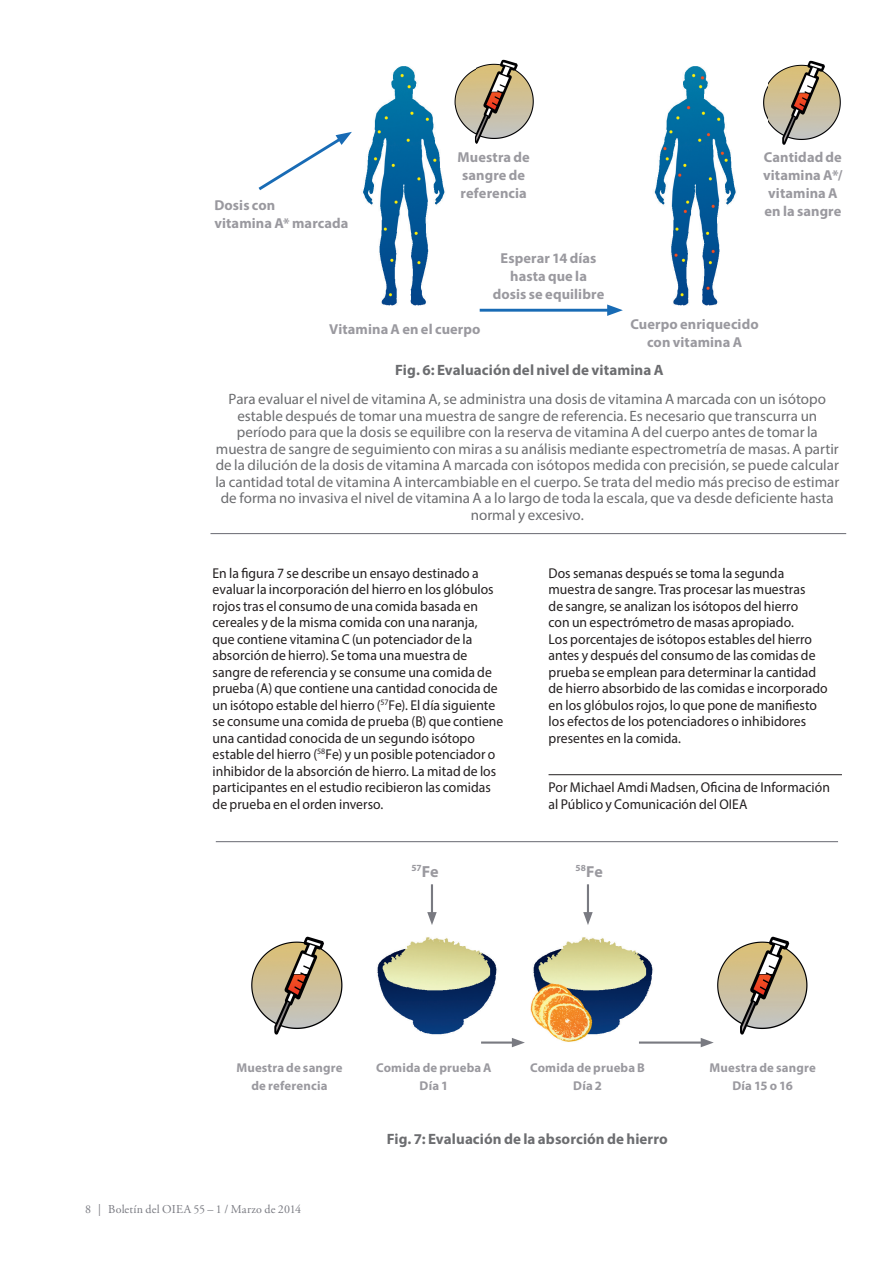
<style>
.page{position:relative;width:893px;height:1263px;background:#fff}
.page>*{position:absolute;margin:0;border:0;box-sizing:border-box;transform-origin:0 0}
.t1{font:15px/16.5px "Myriad Pro";color:#6c6d70;text-align:center}
.t2{font:700 15px "Myriad Pro";letter-spacing:.005em;color:#6c6d70}
.t3{font:700 14.4px/18px "Myriad Pro";letter-spacing:.005em;color:#9a999f;text-align:center}
.t4{font:14.25px/16.5px "Myriad Pro";color:#231f20;scale:.96 1}
.t5{font:700 12.75px/18px "Myriad Pro";letter-spacing:.01em;color:#9a999f;text-align:center}
.t6{font:12px "Adobe Garamond Pro";letter-spacing:.015em;color:#797a81}
.t7{font:700 9.45px "Myriad Pro";color:#9a999f}
.t8{font:700 9.3px "Myriad Pro";color:#9a999f}
.s1{font-size:16.05px}
.s2{font-size:15.9px}
</style>
<div class="page">
<hr style="left:549px;top:774px;width:293px;height:1px;background:#231f20">
<img style="left:767px;top:61px;width:74px;height:84px">
<img style="left:476px;top:60px;width:58px;height:84px">
<img style="left:351px;top:66px;width:94px;height:240px">
<img style="left:454px;top:68px;width:22px;height:76px">
<img style="left:654px;top:66px;width:82px;height:240px">
<img style="left:763px;top:87px;width:4px;height:31px">
<svg style="left:258px;top:132px;width:94px;height:61px"></svg>
<hr style="left:480px;top:309px;width:133px;height:3px;background:#186bb5">
<svg style="left:607px;top:304px;width:16px;height:12px"></svg>
<img style="left:251px;top:937px;width:92px;height:98px">
<img style="left:717px;top:937px;width:91px;height:98px">
<img style="left:531px;top:937px;width:122px;height:105px">
<img style="left:377px;top:937px;width:120px;height:98px">
<hr style="left:639px;top:1041px;width:66px;height:3px;background:#797a81">
<svg style="left:701px;top:1038px;width:13px;height:9px"></svg>
<hr style="left:481px;top:1041px;width:35px;height:3px;background:#797a81">
<svg style="left:512px;top:1038px;width:13px;height:9px"></svg>
<hr style="left:431px;top:884px;width:2px;height:32px;background:#797a81">
<svg style="left:427px;top:912px;width:10px;height:13px"></svg>
<hr style="left:587px;top:884px;width:2px;height:32px;background:#797a81">
<svg style="left:583px;top:912px;width:10px;height:13px"></svg>
<hr style="left:216px;top:841px;width:622px;height:1px;background:#797a81">
<hr style="left:210px;top:533px;width:636px;height:1px;background:#797a81">
<p class="t3" style="left:214px;top:196px;width:136px;text-align:left">Dosis con<br>vitamina A* marcada</p>
<p class="t3" style="left:458px;top:148px;width:74px;text-align:left">Muestra de sangre de referencia</p>
<p class="t3" style="left:493px;top:249px;width:113px">Esperar 14 días hasta que la dosis se equilibre</p>
<p class="t3" style="left:763px;top:148px;width:81px">Cantidad de vitamina A*/ vitamina A en la sangre</p>
<p class="t3" style="left:329px;top:320px;width:153px">Vitamina A en el cuerpo</p>
<p class="t3" style="left:630px;top:315px;width:130px">Cuerpo enriquecido con vitamina A</p>
<p class="t2" style="left:395px;top:360px;width:270px">Fig. 6: Evaluación del nivel de vitamina A</p>
<p class="t1" style="left:215px;top:391px;width:625px">Para evaluar el nivel de vitamina A, se administra una dosis de vitamina A marcada con un isótopo estable después de tomar una muestra de sangre de referencia. Es necesario que transcurra un período para que la dosis se equilibre con la reserva de vitamina A del cuerpo antes de tomar la muestra de sangre de seguimiento con miras a su análisis mediante espectrometría de masas. A partir de la dilución de la dosis de vitamina A marcada con isótopos medida con precisión, se puede calcular la cantidad total de vitamina A intercambiable en el cuerpo. Se trata del medio más preciso de estimar de forma no invasiva el nivel de vitamina A a lo largo de toda la escala, que va desde deficiente hasta normal y excesivo.</p>
<p class="t4" style="left:213px;top:564px;width:304px">En la figura 7 se describe un ensayo destinado a evaluar la incorporación del hierro en los glóbulos rojos tras el consumo de una comida basada en cereales y de la misma comida con una naranja,<br>que contiene vitamina C (un potenciador de la absorción de hierro). Se toma una muestra de sangre de referencia y se consume una comida de prueba (A) que contiene una cantidad conocida de un isótopo estable del hierro (<sup>57</sup>Fe). El día siguiente se consume una comida de prueba (B) que contiene una cantidad conocida de un segundo isótopo estable del hierro (<sup>58</sup>Fe) y un posible potenciador o inhibidor de la absorción de hierro. La mitad de los participantes en el estudio recibieron las comidas de prueba en el orden inverso.</p>
<p class="t4" style="left:549px;top:564px;width:292px">Dos semanas después se toma la segunda muestra de sangre. Tras procesar las muestras<br>de sangre, se analizan los isótopos del hierro<br>con un espectrómetro de masas apropiado.<br>Los porcentajes de isótopos estables del hierro antes y después del consumo de las comidas de prueba se emplean para determinar la cantidad de hierro absorbido de las comidas e incorporado en los glóbulos rojos, lo que pone de manifiesto los efectos de los potenciadores o inhibidores presentes en la comida.</p>
<p class="t4" style="left:549px;top:779px;width:295px">Por Michael Amdi Madsen, Oficina de Información al Público y Comunicación del OIEA</p>
<p class="t7" style="left:411px;top:862px;width:29px">57<span class="s1">Fe</span></p>
<p class="t8" style="left:575px;top:862px;width:29px">58<span class="s2">Fe</span></p>
<p class="t5" style="left:236px;top:1058px;width:108px">Muestra de sangre de referencia</p>
<p class="t5" style="left:376px;top:1058px;width:117px">Comida de prueba A<br>Día 1</p>
<p class="t5" style="left:530px;top:1058px;width:116px">Comida de prueba B<br>Día 2</p>
<p class="t5" style="left:710px;top:1058px;width:108px">Muestra de sangre<br>Día 15 o 16</p>
<p class="t6" style="left:85px;top:1201px;width:218px">8 | Boletín del OIEA 55 – 1 / Marzo de 2014</p>
<p class="t2" style="left:387px;top:1129px;width:283px">Fig. 7: Evaluación de la absorción de hierro</p>
</div>
